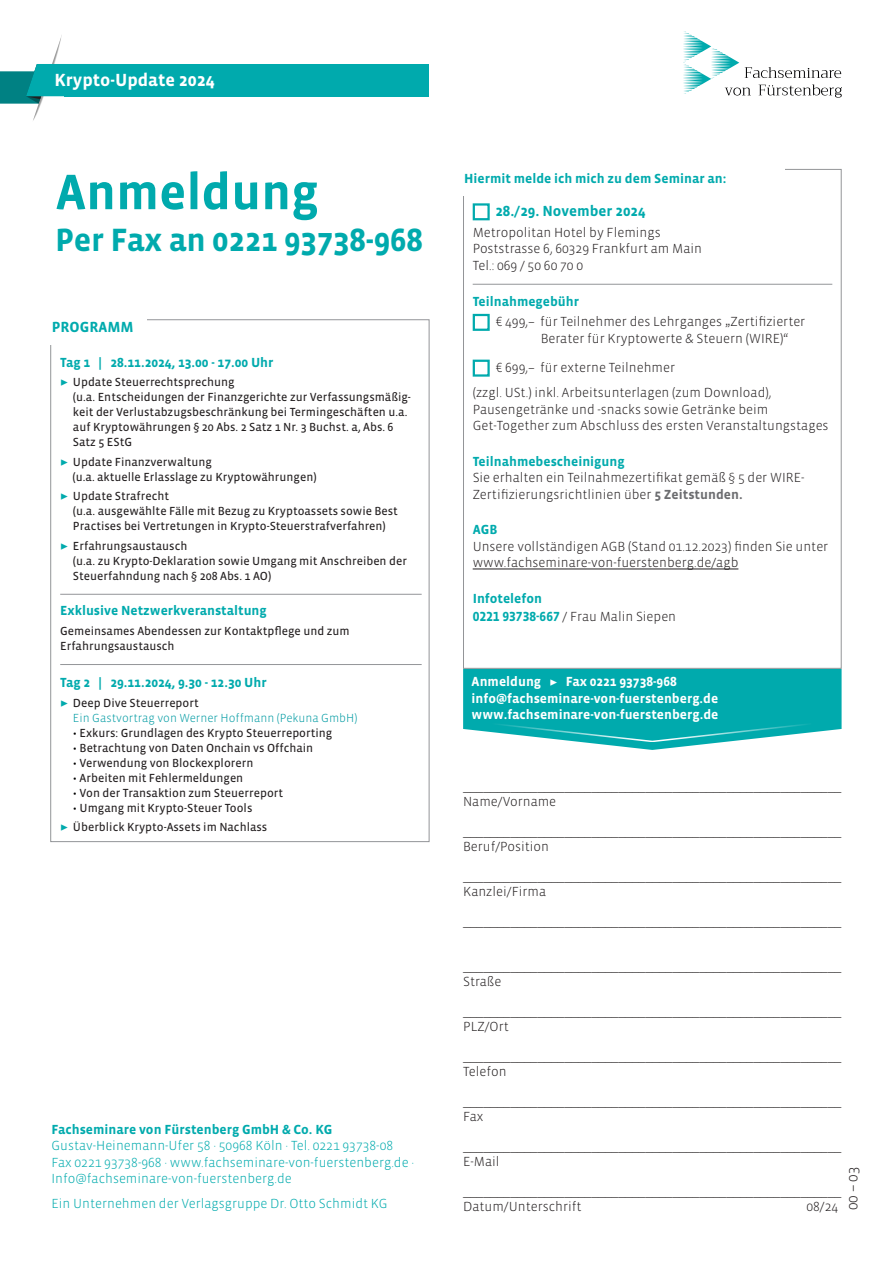
<style>
.page{position:relative;width:893px;height:1263px;background:#fff}
.page>*{position:absolute;margin:0;border:0;box-sizing:border-box;transform-origin:0 0}
.t1{font:700 51px "Vista Sans OTCE";color:#00aaad}
.Head_2{font:700 33px "Vista Sans OTCE";letter-spacing:-.005em;color:#00aaad}
.t2{font:700 18px "Vista Sans OTCE";color:#fff}
.Fliesstext{font:700 15px "Vista Sans OTCE";color:#00aaad}
.Head_Schrift_geraste{font:700 15px "Vista Sans OTCE";color:#00aaad}
.Fliesstext-2{font:300 15px "Vista Sans OTCE";color:#231f20}
.Anmeldung{font:300 13.5px/15px "Vista Sans OTCE";color:#231f20}
.Fliesstext-3{font:300 13.5px/16.5px "Vista Sans OTCE";color:#231f20}
.Fliesstext-4{font:300 13.5px/16.5px "Vista Sans OTCE";color:#00aaad}
.Fliesstext-5{font:700 13.5px "Vista Sans OTCE";color:#00aaad}
.t3{font:700 13.5px "Vista Sans OTCE";color:#fff}
.Head_Schrift_geraste-2{font:700 13.5px "Vista Sans OTCE";color:#00aaad}
.Head_Schrift_geraste-3{font:300 13.5px "Vista Sans OTCE";color:#231f20}
.Fliesstext-6{font:12px/15px "Vista Sans OTCE";color:#231f20}
.Fliesstext-7{font:300 12px/15px "Vista Sans OTCE";color:#009ba3}
.s1{font-family:"Minion Pro";font-size:13.5px;color:#00aaad}
.s2{font-family:"Minion Pro";font-weight:400;font-size:13.5px;color:#00aaad}
.s3{font-weight:400;color:#231f20}
.s4{font-weight:300;color:#000}
.s5{font-weight:700;color:#6c6d70}
.s6{font-weight:700;color:#00aaad}
.s7{font-family:"Minion Pro";font-weight:400}
</style>
<div class="page">
<svg style="left:0;top:35px;width:110px;height:86px"></svg>
<div style="left:64px;top:64px;width:365px;height:32px;background:#00aaad"></div>
<svg style="left:683px;top:31px;width:159px;height:67px"></svg>
<svg style="left:463px;top:669px;width:379px;height:81px;background:#23b5b8"></svg>
<hr style="left:473px;top:569px;width:265px;height:1px;background:#231f20">
<div style="left:473px;top:203px;width:17px;height:17px;border:2px solid #00aaad"></div>
<hr style="left:473px;top:284px;width:359px;height:1px;background:#939598">
<div style="left:473px;top:314px;width:17px;height:17px;border:2px solid #00aaad"></div>
<div style="left:473px;top:360px;width:17px;height:17px;border:2px solid #00aaad"></div>
<hr style="left:60px;top:594px;width:362px;height:1px;background:#939598">
<hr style="left:60px;top:664px;width:362px;height:1px;background:#939598">
<h3 class="t2" style="left:54px;top:70px;width:162px">Krypto-Update 2024</h3>
<p class="t1" style="left:56px;top:163px;width:264px">Anmeldung</p>
<p class="Head_2" style="left:55px;top:221px;width:369px">Per Fax an 0221 93738-968</p>
<p class="Head_Schrift_geraste" style="left:52px;top:318px;width:84px">PROGRAMM</p>
<p class="Fliesstext-5" style="left:60px;top:354px;width:215px">Tag 1 | 28.11.2024, 13.00 - 17.00 Uhr</p>
<p class="Fliesstext-6" style="left:73px;top:374px;width:339px;text-indent:-13px"><span class="s1">▶</span> Update Steuerrechtsprechung<br>(u.a. Entscheidungen der Finanzgerichte zur Verfassungsmäßig&shy;keit der Verlustabzugsbeschränkung bei Termingeschäften u.a. auf Kryptowährungen § 20 Abs. 2 Satz 1 Nr. 3 Buchst. a, Abs. 6<br>Satz 5 EStG</p>
<p class="Fliesstext-6" style="left:60px;top:454px;width:153px"><span class="s1">▶</span> Update Finanzverwaltung</p>
<p class="Fliesstext-6" style="left:72px;top:469px;width:246px">(u.a. aktuelle Erlasslage zu Kryptowährungen)</p>
<p class="Fliesstext-6" style="left:60px;top:488px;width:110px"><span class="s1">▶</span> Update Strafrecht</p>
<p class="Fliesstext-6" style="left:73px;top:503px;width:326px">(u.a. ausgewählte Fälle mit Bezug zu Kryptoassets sowie Best<br>Practises bei Vertretungen in Krypto-Steuerstrafverfahren)</p>
<p class="Fliesstext-6" style="left:60px;top:538px;width:129px"><span class="s1">▶</span> Erfahrungsaustausch</p>
<p class="Fliesstext-6" style="left:73px;top:553px;width:335px">(u.a. zu Krypto-Deklaration sowie Umgang mit Anschreiben der<br>Steuerfahndung nach § 208 Abs. 1 AO)</p>
<p class="Fliesstext-5" style="left:60px;top:603px;width:208px">Exklusive Netzwerkveranstaltung</p>
<p class="Fliesstext-6" style="left:60px;top:623px;width:291px">Gemeinsames Abendessen zur Kontaktpflege und zum<br>Erfahrungsaustausch</p>
<p class="Fliesstext-5" style="left:60px;top:675px;width:208px">Tag 2 | 29.11.2024, 9.30 - 12.30 Uhr</p>
<p class="Fliesstext-7" style="left:73px;top:695px;width:286px;text-indent:-13px"><span class="s2">▶</span> <span class="s3">Deep Dive Steuerreport<br></span>Ein Gastvortrag von Werner Hoffmann (Pekuna GmbH)</p>
<p class="Fliesstext-6" style="left:73px;top:725px;width:261px"><span class="s4">•</span> Exkurs: Grundlagen des Krypto Steuerreporting</p>
<p class="Fliesstext-6" style="left:73px;top:740px;width:242px"><span class="s4">•</span> Betrachtung von Daten Onchain vs Offchain</p>
<p class="Fliesstext-6" style="left:73px;top:755px;width:182px"><span class="s4">•</span> Verwendung von Blockexplorern</p>
<p class="Fliesstext-6" style="left:73px;top:770px;width:172px"><span class="s4">•</span> Arbeiten mit Fehlermeldungen</p>
<p class="Fliesstext-6" style="left:73px;top:785px;width:212px"><span class="s4">•</span> Von der Transaktion zum Steuerreport</p>
<p class="Fliesstext-6" style="left:73px;top:800px;width:181px"><span class="s4">•</span> Umgang mit Krypto-Steuer Tools</p>
<p class="Fliesstext-6" style="left:60px;top:819px;width:209px"><span class="s1">▶</span> Überblick Krypto-Assets im Nachlass</p>
<p class="Fliesstext-5" style="left:51px;top:1122px;width:282px">Fachseminare von Fürstenberg GmbH &amp; Co. KG</p>
<p class="Fliesstext-4" style="left:51px;top:1137px;width:343px">Gustav-Heinemann-Ufer 58 · 50968 Köln · Tel. 0221 93738-08</p>
<p class="Fliesstext-4" style="left:51px;top:1154px;width:364px">Fax 0221 93738-968 · www.fachseminare-von-fuerstenberg.de ·<br>Info@fachseminare-von-fuerstenberg.de</p>
<p class="Fliesstext-4" style="left:51px;top:1195px;width:338px">Ein Unternehmen der Verlagsgruppe Dr. Otto Schmidt KG</p>
<p class="Head_Schrift_geraste-2" style="left:464px;top:171px;width:264px">Hiermit melde ich mich zu dem Seminar an:</p>
<p class="Fliesstext" style="left:495px;top:202px;width:152px">28./29. November 2024</p>
<p class="Fliesstext-3" style="left:473px;top:224px;width:190px">Metropolitan Hotel by Flemings</p>
<p class="Fliesstext-3" style="left:473px;top:240px;width:231px">Poststrasse 6, 60329 Frankfurt am Main</p>
<p class="Fliesstext-3" style="left:473px;top:257px;width:112px">Tel.: 069 / 50 60 70 0</p>
<p class="Fliesstext-5" style="left:473px;top:293px;width:108px">Teilnahmegebühr</p>
<p class="Fliesstext-3" style="left:541px;top:313px;width:266px;text-indent:-45px">€ 499,– für Teilnehmer des Lehrganges „Zertifizierter<br>Berater für Kryptowerte &amp; Steuern (WIRE)“</p>
<p class="Fliesstext-3" style="left:496px;top:359px;width:181px">€ 699,– für externe Teilnehmer</p>
<p class="Fliesstext-3" style="left:473px;top:384px;width:357px">(zzgl. USt.) inkl. Arbeitsunterlagen (zum Download),<br>Pausengetränke und -snacks sowie Getränke beim<br>Get-Together zum Abschluss des ersten Veranstaltungstages</p>
<p class="Fliesstext-5" style="left:473px;top:453px;width:153px">Teilnahmebescheinigung</p>
<p class="Fliesstext-3" style="left:473px;top:469px;width:333px">Sie erhalten ein Teilnahmezertifikat gemäß § 5 der WIRE-<br>Zertifizierungsrichtlinien über <span class="s5">5 Zeitstunden.</span></p>
<p class="Fliesstext-5" style="left:473px;top:522px;width:26px">AGB</p>
<p class="Fliesstext-3" style="left:473px;top:538px;width:357px">Unsere vollständigen AGB (Stand 01.12.2023) finden Sie unter www.fachseminare-von-fuerstenberg.de/agb</p>
<p class="Fliesstext-5" style="left:473px;top:590px;width:71px">Infotelefon</p>
<p class="Head_Schrift_geraste-3" style="left:473px;top:608px;width:205px"><span class="s6">0221 93738-667</span> / Frau Malin Siepen</p>
<p class="t3" style="left:472px;top:674px;width:207px">Anmeldung <span class="s7">▶</span> Fax 0221 93738-968</p>
<p class="t3" style="left:472px;top:690px;width:248px">info@fachseminare-von-fuerstenberg.de</p>
<p class="t3" style="left:472px;top:707px;width:248px">www.fachseminare-von-fuerstenberg.de</p>
<p class="Anmeldung" style="left:463px;top:778px;width:380px">________________________________________________________<br>Name/Vorname</p>
<p class="Anmeldung" style="left:463px;top:823px;width:380px">________________________________________________________</p>
<p class="Anmeldung" style="left:463px;top:838px;width:88px">Beruf/Position</p>
<p class="Anmeldung" style="left:463px;top:868px;width:380px">________________________________________________________</p>
<p class="Anmeldung" style="left:463px;top:883px;width:84px">Kanzlei/Firma</p>
<p class="Anmeldung" style="left:463px;top:913px;width:380px">________________________________________________________</p>
<p class="Anmeldung" style="left:463px;top:958px;width:380px">________________________________________________________</p>
<p class="Anmeldung" style="left:463px;top:973px;width:40px">Straße</p>
<p class="Anmeldung" style="left:463px;top:1003px;width:380px">________________________________________________________</p>
<p class="Anmeldung" style="left:463px;top:1018px;width:47px">PLZ/Ort</p>
<p class="Anmeldung" style="left:463px;top:1048px;width:380px">________________________________________________________<br>Telefon</p>
<p class="Anmeldung" style="left:463px;top:1093px;width:380px">________________________________________________________</p>
<p class="Anmeldung" style="left:463px;top:1108px;width:22px">Fax</p>
<p class="Anmeldung" style="left:463px;top:1138px;width:380px">________________________________________________________</p>
<p class="Anmeldung" style="left:463px;top:1153px;width:38px">E-Mail</p>
<p class="Anmeldung" style="left:463px;top:1183px;width:380px">________________________________________________________</p>
<p class="Anmeldung" style="left:463px;top:1198px;width:120px">Datum/Unterschrift</p>
<p class="Anmeldung" style="left:806px;top:1198px;width:33px">08/24</p>
<p class="Fliesstext-2" style="left:844px;top:1210px;width:45px;rotate:-90deg">00 – 03</p>
</div>
